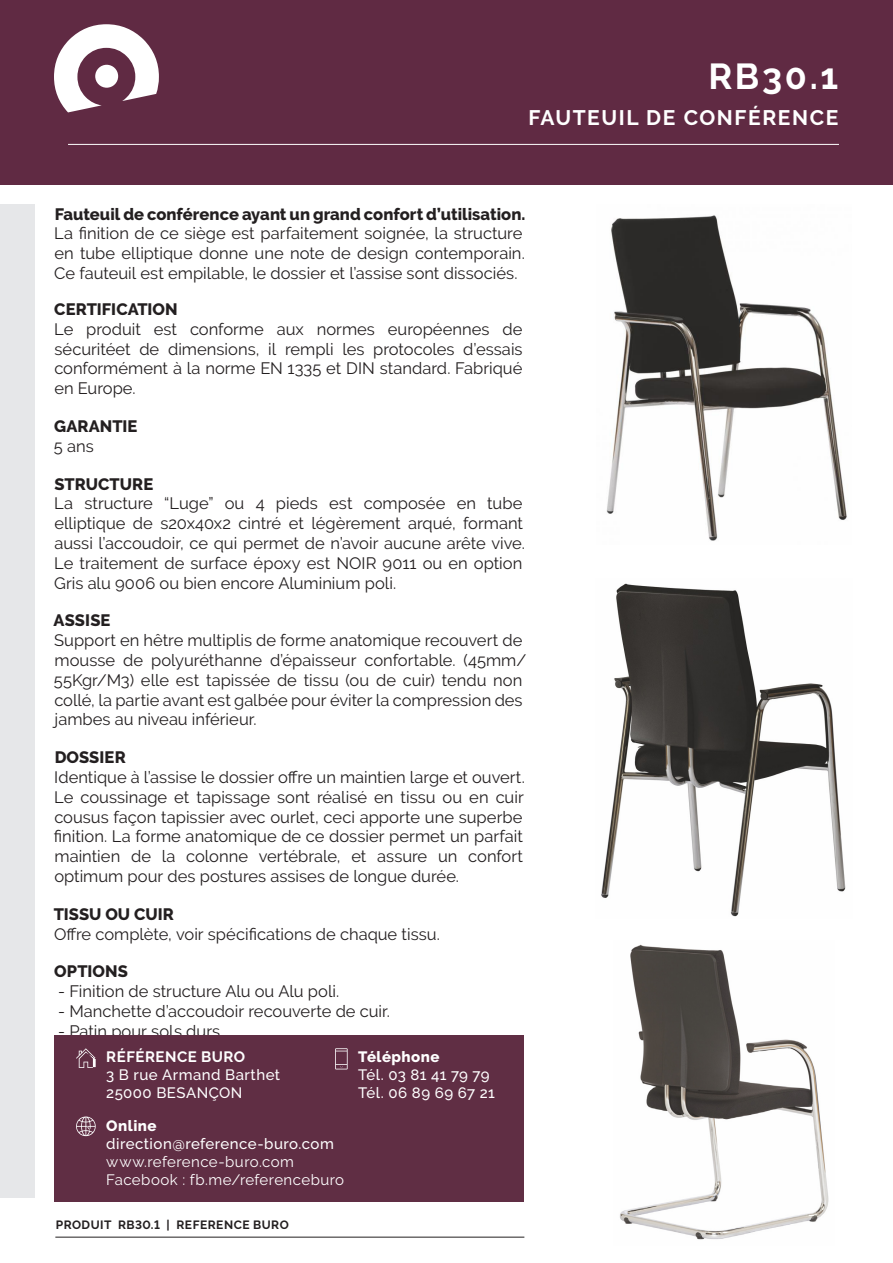
<style>
.page{position:relative;width:893px;height:1263px;background:#fff}
.page>*{position:absolute;margin:0;border:0;box-sizing:border-box;transform-origin:0 0}
.t1{font:700 36px "Raleway";color:#fff}
.t2{font:700 21px "Raleway";letter-spacing:.075em;color:#fff}
.t3{font:16.5px/19.8px "Raleway";color:#231f20}
.t4{font:800 16.5px "Raleway";color:#231f20}
.t5{font:500 15px "Raleway";letter-spacing:.03em;color:#fff}
.t6{font:15px "Raleway";letter-spacing:.03em;color:#fff}
.t7{font:800 15px "Raleway";letter-spacing:.03em;color:#fff}
.t8{font:500 15px "Raleway";letter-spacing:.01em;color:#fff}
.t9{font:700 15px "Raleway";letter-spacing:.03em;color:#fff}
.t10{font:700 12px "Raleway";letter-spacing:.04em;color:#231f20}
</style>
<div class="page">
<div style="left:0;top:204px;width:34px;height:993px;background:#e6e7e9"></div>
<div style="left:0;top:0;width:893px;height:185px;background:#602a43"></div>
<img style="left:601px;top:583px;width:245px;height:334px">
<hr style="left:68px;top:144px;width:771px;height:1px;background:#fff">
<hr style="left:55px;top:1237px;width:469px;height:1px;background:#231f20">
<svg style="left:54px;top:24px;width:105px;height:88px"></svg>
<div style="left:95px;top:65px;width:23px;height:23px;background:#fff;border-radius:50%"></div>
<div style="left:54px;top:1035px;width:469px;height:167px;background:#602e44"></div>
<svg style="left:76px;top:1048px;width:20px;height:20px"></svg>
<svg style="left:335px;top:1048px;width:13px;height:21px"></svg>
<svg style="left:76px;top:1116px;width:20px;height:20px"></svg>
<img style="left:620px;top:944px;width:209px;height:296px">
<img style="left:606px;top:215px;width:241px;height:326px">
<p class="t1" style="left:708px;top:56px;width:131px">RB30.1</p>
<p class="t2" style="left:528px;top:106px;width:311px">FAUTEUIL DE CONFÉRENCE</p>
<p class="t4" style="left:55px;top:204px;width:472px">Fauteuil de conférence ayant un grand confort d’utilisation.</p>
<p class="t3" style="left:54px;top:224px;width:472px">La finition de ce siège est parfaitement soignée, la structure en tube elliptique donne une note de design contemporain.<br>Ce fauteuil est empilable, le dossier et l’assise sont dissociés.</p>
<p class="t4" style="left:54px;top:300px;width:125px">CERTIFICATION</p>
<p class="t3" style="left:54px;top:319px;width:470px;text-align:justify">Le produit est conforme aux normes européennes de sécuritéet de dimensions, il rempli les protocoles d’essais conformément à la norme EN 1335 et DIN standard. Fabriqué en Europe.</p>
<p class="t4" style="left:54px;top:417px;width:85px">GARANTIE</p>
<p class="t3" style="left:54px;top:436px;width:41px">5 ans</p>
<p class="t4" style="left:54px;top:474px;width:100px">STRUCTURE</p>
<p class="t3" style="left:54px;top:494px;width:472px">La structure “Luge” ou 4 pieds est composée en tube elliptique de s20x40x2 cintré et légèrement arqué, formant aussi l’accoudoir, ce qui permet de n’avoir aucune arête vive.<br>Le traitement de surface époxy est NOIR 9011 ou en option Gris alu 9006 ou bien encore Aluminium poli.</p>
<p class="t4" style="left:54px;top:611px;width:58px">ASSISE</p>
<p class="t3" style="left:54px;top:630px;width:474px">Support en hêtre multiplis de forme anatomique recouvert de mousse de polyuréthanne d’épaisseur confortable. (45mm/ 55Kgr/M3) elle est tapissée de tissu (ou de cuir) tendu non collé, la partie avant est galbée pour éviter la compression des jambes au niveau inférieur.</p>
<p class="t4" style="left:55px;top:748px;width:73px">DOSSIER</p>
<p class="t3" style="left:54px;top:767px;width:472px">Identique à l’assise le dossier offre un maintien large et ouvert.<br>Le coussinage et tapissage sont réalisé en tissu ou en cuir cousus façon tapissier avec ourlet, ceci apporte une superbe finition. La forme anatomique de ce dossier permet un parfait maintien de la colonne vertébrale, et assure un confort optimum pour des postures assises de longue durée.</p>
<p class="t4" style="left:54px;top:905px;width:122px">TISSU OU CUIR</p>
<p class="t3" style="left:54px;top:924px;width:387px">Offre complète, voir spécifications de chaque tissu.</p>
<p class="t4" style="left:54px;top:962px;width:75px">OPTIONS</p>
<p class="t3" style="left:58px;top:981px;width:283px">- Finition de structure Alu ou Alu poli.</p>
<p class="t3" style="left:58px;top:1001px;width:333px">- Manchette d’accoudoir recouverte de cuir.</p>
<p class="t3" style="left:58px;top:1021px;width:167px">- Patin pour sols durs.</p>
<p class="t9" style="left:106px;top:1048px;width:140px">RÉFÉRENCE BURO</p>
<p class="t5" style="left:106px;top:1066px;width:175px">3 B rue Armand Barthet</p>
<p class="t5" style="left:106px;top:1084px;width:138px">25000 BESANÇON</p>
<p class="t7" style="left:106px;top:1117px;width:52px">Online</p>
<p class="t5" style="left:106px;top:1135px;width:229px">direction@reference-buro.com</p>
<p class="t6" style="left:106px;top:1153px;width:189px">www.reference-buro.com</p>
<p class="t6" style="left:106px;top:1171px;width:239px">Facebook : fb.me/referenceburo</p>
<p class="t10" style="left:56px;top:1218px;width:234px">PRODUIT RB30.1 | REFERENCE BURO</p>
<p class="t7" style="left:358px;top:1048px;width:83px">Téléphone</p>
<p class="t8" style="left:358px;top:1066px;width:133px">Tél. 03 81 41 79 79</p>
<p class="t5" style="left:358px;top:1084px;width:138px">Tél. 06 89 69 67 21</p>
</div>
